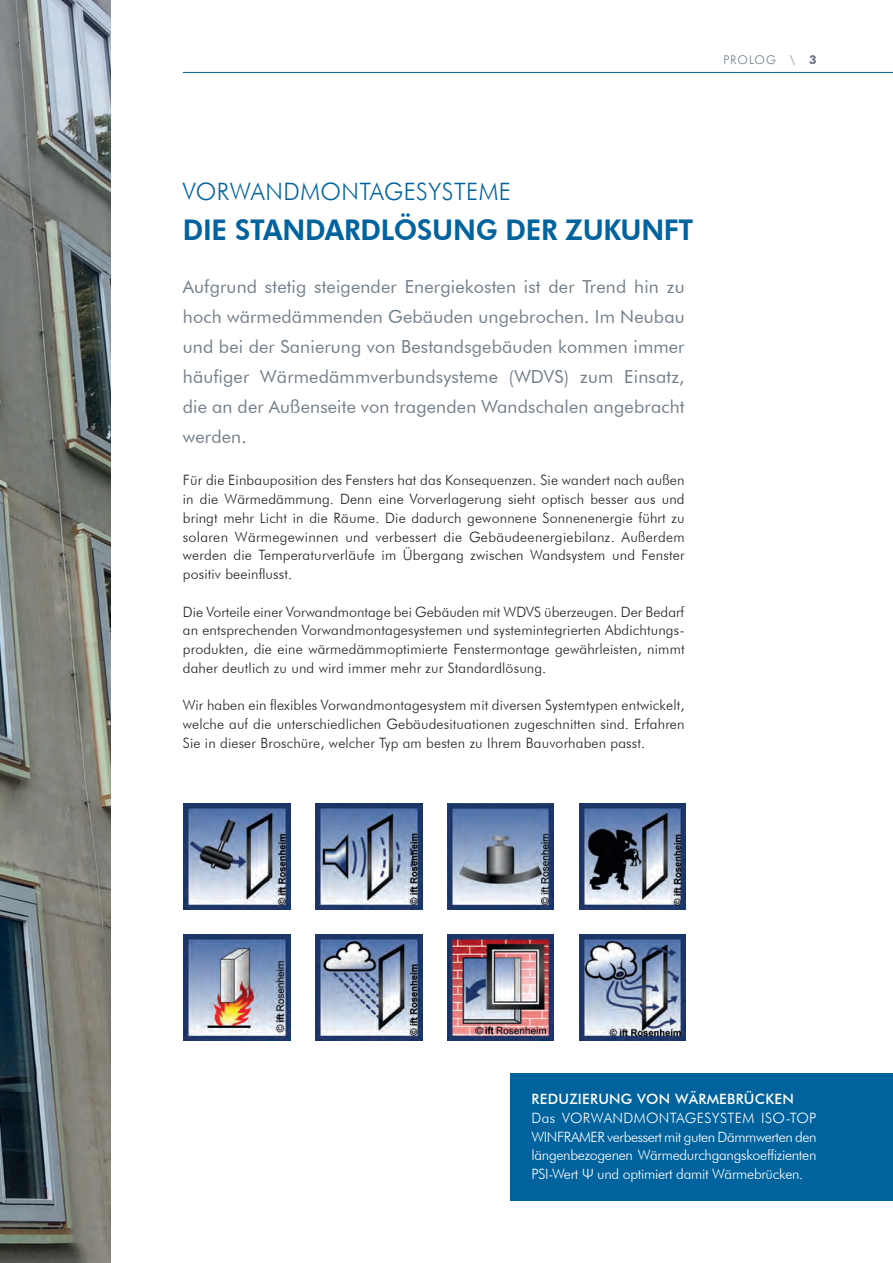
<style>
.page{position:relative;width:893px;height:1263px;background:#fff}
.page>*{position:absolute;margin:0;border:0;box-sizing:border-box;transform-origin:0 0}
.t1{font:800 28.5px "Futura BT";letter-spacing:-.01em;color:#00639e;scale:.96 1}
.t2{font:300 24px "Futura BT";letter-spacing:.02em;color:#00639e}
.t3{font:18px/30px "Futura BT";letter-spacing:.01em;color:#727f8a;text-align:justify}
.t4{font:300 14.25px/18.8px "Futura BT";letter-spacing:.01em;color:#231f20;text-align:justify}
.t5{font:300 14.25px/18.8px "Futura BT";letter-spacing:-.02em;color:#fff;text-align:justify}
.t6{font:500 14.25px "Futura BT";letter-spacing:.02em;color:#fff}
.t7{font:300 12px "Futura BT";letter-spacing:.08em;color:#727f8a}
.s1{font-weight:800}
.s2{font-family:"Helvetica Neue LTW1 G"}
</style>
<div class="page">
<hr style="left:183px;top:72px;width:710px;height:1px;background:#00639e">
<img style="left:0;top:0;width:111px;height:1263px">
<div style="left:510px;top:1073px;width:383px;height:128px;background:#00639e"></div>
<img style="left:448px;top:803px;width:106px;height:106px">
<img style="left:184px;top:803px;width:106px;height:106px">
<img style="left:184px;top:934px;width:106px;height:107px">
<img style="left:448px;top:934px;width:106px;height:107px">
<img style="left:316px;top:803px;width:106px;height:106px">
<img style="left:579px;top:803px;width:107px;height:106px">
<img style="left:316px;top:934px;width:106px;height:107px">
<img style="left:579px;top:934px;width:107px;height:107px">
<p class="t7" style="left:723px;top:53px;width:95px">PROLOG \ <span class="s1">3</span></p>
<h2 class="t2" style="left:183px;top:177px;width:330px">VORWANDMONTAGESYSTEME</h2>
<h1 class="t1" style="left:183px;top:213px;width:533px">DIE STANDARDLÖSUNG DER ZUKUNFT</h1>
<p class="t3" style="left:183px;top:271px;width:503px">Aufgrund stetig steigender Energiekosten ist der Trend hin zu hoch wärmedämmenden Gebäuden ungebrochen. Im Neubau und bei der Sanierung von Bestandsgebäuden kommen immer häufiger Wärmedämmverbundsysteme (WDVS) zum Einsatz, die an der Außenseite von tragenden Wandschalen angebracht werden.</p>
<p class="t4" style="left:183px;top:471px;width:503px">Für die Einbauposition des Fensters hat das Konsequenzen. Sie wandert nach außen in die Wärmedämmung. Denn eine Vorverlagerung sieht optisch besser aus und bringt mehr Licht in die Räume. Die dadurch gewonnene Sonnenenergie führt zu solaren Wärmegewinnen und verbessert die Gebäudeenergiebilanz. Außerdem werden die Temperaturverläufe im Übergang zwischen Wandsystem und Fenster positiv beeinflusst.</p>
<p class="t4" style="left:183px;top:602px;width:503px">Die Vorteile einer Vorwandmontage bei Gebäuden mit WDVS überzeugen. Der Bedarf an entsprechenden Vorwandmontagesystemen und systemintegrierten Abdichtungs&shy;produkten, die eine wärmedämmoptimierte Fenstermontage gewährleisten, nimmt daher deutlich zu und wird immer mehr zur Standardlösung.</p>
<p class="t4" style="left:183px;top:696px;width:503px">Wir haben ein flexibles Vorwandmontagesystem mit diversen Systemtypen entwickelt, welche auf die unterschiedlichen Gebäudesituationen zugeschnitten sind. Erfahren Sie in dieser Broschüre, welcher Typ am besten zu Ihrem Bauvorhaben passt.</p>
<p class="t6" style="left:531px;top:1090px;width:264px">REDUZIERUNG VON WÄRMEBRÜCKEN</p>
<p class="t5" style="left:531px;top:1108px;width:286px">Das VORWANDMONTAGESYSTEM ISO-TOP WINFRAMER verbessert mit guten Dämmwerten den längenbezogenen Wärmedurchgangskoeffizienten PSI-Wert <span class="s2">Ψ</span> und optimiert damit Wärmebrücken.</p>
</div>
